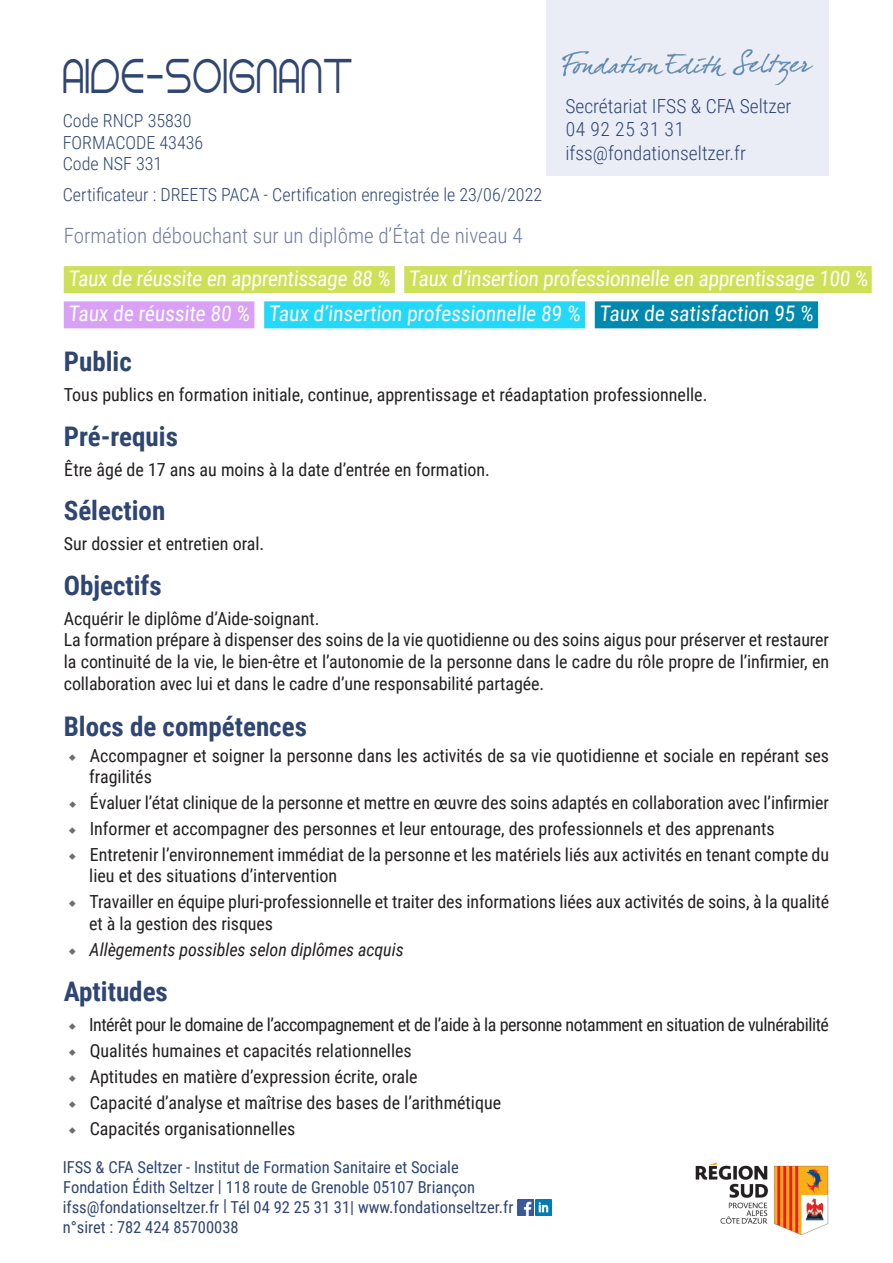
<style>
.page{position:relative;width:893px;height:1263px;background:#fff}
.page>*{position:absolute;margin:0;border:0;box-sizing:border-box;transform-origin:0 0}
.t1{font:48.75px "Diamonds";letter-spacing:.025em;color:#2f4572;scale:.8 1}
.t2{font:700 27px "Roboto Condensed";color:#2f4572}
.Style_de_paragraphe_3{font:21.45px "Roboto Condensed";color:#fff}
.Style_de_paragraphe_9{font:21.45px "Roboto Condensed";color:#fff}
.t3{font:300 21px "Roboto Condensed";color:#6e7ba1}
.t4{font:300 19.5px "Roboto Condensed";color:#2f4572}
.t5{font:18px/21.6px "Roboto Condensed";color:#231f20}
.t6{font:300 18px "Roboto Condensed";color:#2f4572}
.t7{font:18px "Roboto Condensed";letter-spacing:-.025em;color:#231f20}
.t8{font:italic 18px "Roboto Condensed";letter-spacing:-.005em;color:#231f20}
.t9{font:16.5px "Roboto Condensed";color:#2f4572}
</style>
<div class="page">
<div style="left:64px;top:266px;width:331px;height:27px;background:#cee057"></div>
<div style="left:404px;top:266px;width:468px;height:27px;background:#cee057"></div>
<div style="left:64px;top:301px;width:190px;height:27px;background:#d8a1f5"></div>
<div style="left:264px;top:301px;width:321px;height:27px;background:#24d8fa"></div>
<div style="left:595px;top:301px;width:223px;height:27px;background:#0089af"></div>
<div style="left:546px;top:0;width:283px;height:175px;background:#eaedf6"></div>
<img style="left:562px;top:49px;width:252px;height:37px">
<img style="left:695px;top:1163px;width:134px;height:72px">
<img style="left:517px;top:1199px;width:16px;height:16px">
<img style="left:536px;top:1199px;width:15px;height:16px">
<p class="t1" style="left:63px;top:54px;width:364px">AIDE-SOIGNANT</p>
<p class="t6" style="left:63px;top:108px;width:130px">Code RNCP 35830</p>
<p class="t6" style="left:63px;top:130px;width:142px">FORMACODE 43436</p>
<p class="t6" style="left:63px;top:151px;width:101px">Code NSF 331</p>
<p class="t6" style="left:63px;top:182px;width:481px">Certificateur : DREETS PACA - Certification enregistrée le 23/06/2022</p>
<p class="t3" style="left:64px;top:221px;width:460px">Formation débouchant sur un diplôme d’État de niveau 4</p>
<p class="t4" style="left:565px;top:92px;width:228px">Secrétariat IFSS &amp; CFA Seltzer</p>
<p class="t4" style="left:566px;top:116px;width:120px">04 92 25 31 31</p>
<p class="t4" style="left:565px;top:139px;width:182px">ifss@fondationseltzer.fr</p>
<p class="Style_de_paragraphe_3" style="left:68px;top:263px;width:804px">Taux de réussite en apprentissage 88 % Taux d’insertion professionnelle en apprentissage 100 %</p>
<p class="Style_de_paragraphe_9" style="left:68px;top:298px;width:749px">Taux de réussite 80 % Taux d’insertion professionnelle 89 % Taux de satisfaction 95 %</p>
<p class="t2" style="left:64px;top:343px;width:70px">Public</p>
<p class="t5" style="left:64px;top:384px;width:645px">Tous publics en formation initiale, continue, apprentissage et réadaptation professionnelle.</p>
<p class="t2" style="left:64px;top:417px;width:116px">Pré-requis</p>
<p class="t5" style="left:64px;top:458px;width:427px">Être âgé de 17 ans au moins à la date d’entrée en formation.</p>
<p class="t2" style="left:64px;top:492px;width:103px">Sélection</p>
<p class="t5" style="left:64px;top:532px;width:202px">Sur dossier et entretien oral.</p>
<p class="t2" style="left:64px;top:566px;width:99px">Objectifs</p>
<p class="t5" style="left:64px;top:607px;width:257px">Acquérir le diplôme d’Aide-soignant.</p>
<p class="t5" style="left:64px;top:628px;width:767px;text-align:justify">La formation prépare à dispenser des soins de la vie quotidienne ou des soins aigus pour préserver et restaurer la continuité de la vie, le bien-être et l’autonomie de la personne dans le cadre du rôle propre de l’infirmier, en collaboration avec lui et dans le cadre d’une responsabilité partagée.</p>
<p class="t2" style="left:64px;top:707px;width:245px">Blocs de compétences</p>
<p class="t5" style="left:89px;top:744px;width:741px">Accompagner et soigner la personne dans les activités de sa vie quotidienne et sociale en repérant ses fragilités</p>
<p class="t5" style="left:90px;top:791px;width:741px">Évaluer l’état clinique de la personne et mettre en œuvre des soins adaptés en collaboration avec l’infirmier</p>
<p class="t5" style="left:90px;top:817px;width:686px">Informer et accompagner des personnes et leur entourage, des professionnels et des apprenants</p>
<p class="t5" style="left:89px;top:843px;width:741px">Entretenir l’environnement immédiat de la personne et les matériels liés aux activités en tenant compte du lieu et des situations d’intervention</p>
<p class="t5" style="left:89px;top:890px;width:741px">Travailler en équipe pluri-professionnelle et traiter des informations liées aux activités de soins, à la qualité et à la gestion des risques</p>
<p class="t8" style="left:90px;top:936px;width:316px">Allègements possibles selon diplômes acquis</p>
<p class="t2" style="left:64px;top:973px;width:106px">Aptitudes</p>
<p class="t7" style="left:89px;top:1012px;width:741px">Intérêt pour le domaine de l’accompagnement et de l’aide à la personne notamment en situation de vulnérabilité</p>
<p class="t5" style="left:90px;top:1039px;width:324px">Qualités humaines et capacités relationnelles</p>
<p class="t5" style="left:90px;top:1065px;width:329px">Aptitudes en matière d’expression écrite, orale</p>
<p class="t5" style="left:90px;top:1091px;width:413px">Capacité d’analyse et maîtrise des bases de l’arithmétique</p>
<p class="t5" style="left:90px;top:1117px;width:207px">Capacités organisationnelles</p>
<p class="t9" style="left:63px;top:1156px;width:397px">IFSS &amp; CFA Seltzer - Institut de Formation Sanitaire et Sociale</p>
<p class="t9" style="left:63px;top:1175px;width:414px">Fondation Édith Seltzer | 118 route de Grenoble 05107 Briançon</p>
<p class="t9" style="left:63px;top:1195px;width:452px">ifss@fondationseltzer.fr | Tél 04 92 25 31 31| www.fondationseltzer.fr</p>
<p class="t9" style="left:63px;top:1215px;width:177px">n°siret : 782 424 85700038</p>
</div>
